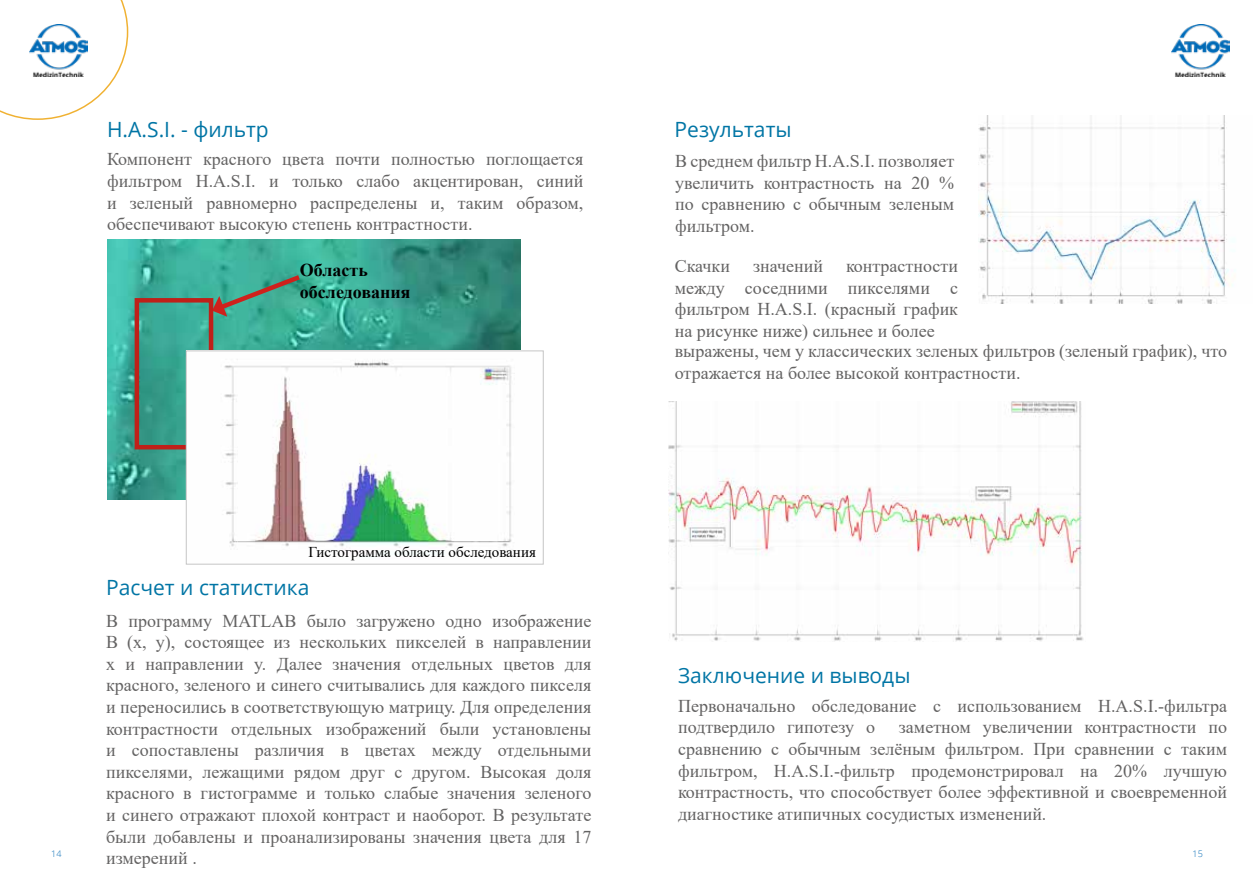
<style>
.page{position:relative;width:1259px;height:893px;background:#fff}
.page>*{position:absolute;margin:0;border:0;box-sizing:border-box;transform-origin:0 0}
.t1{font:21px "Open Sans";color:#0075a5}
.t2{font:18px/21.6px "Times New Roman";color:#646363;text-align:justify}
.t3{font:700 18px/21.6px "Times New Roman";color:#000}
.t4{font:15px "Times New Roman";color:#000}
.t5{font:300 9px "Open Sans";color:#0069b4}
</style>
<div class="page">
<img style="left:107px;top:240px;width:413px;height:260px">
<svg style="left:212px;top:271px;width:93px;height:46px;background:#4e9e89"></svg>
<div style="left:135px;top:298px;width:78px;height:151px;border:4px solid #bf2019"></div>
<img style="left:188px;top:353px;width:332px;height:197px">
<div style="left:186px;top:351px;width:357px;height:213px;border:1px solid #c6c6c6"></div>
<img style="left:978px;top:115px;width:255px;height:189px">
<img style="left:668px;top:402px;width:416px;height:239px">
<img style="left:1171px;top:25px;width:58px;height:52px">
<svg style="left:0;top:0;width:128px;height:120px"></svg>
<p class="t1" style="left:107px;top:115px;width:163px">H.A.S.I. - фильтр</p>
<p class="t2" style="left:107px;top:148px;width:478px">Компонент красного цвета почти полностью поглощается фильтром H.A.S.I. и только слабо акцентирован, синий и зеленый равномерно распределены и, таким образом, обеспечивают высокую степень контрастности.</p>
<p class="t3" style="left:300px;top:259px;width:112px">Область обследования</p>
<p class="t4" style="left:308px;top:542px;width:229px">Гистограмма области обследования</p>
<p class="t1" style="left:674px;top:115px;width:119px">Результаты</p>
<p class="t2" style="left:675px;top:150px;width:280px">В среднем фильтр H.A.S.I. позволяет увеличить контрастность на 20 % по сравнению с обычным зеленым фильтром.</p>
<p class="t2" style="left:675px;top:255px;width:57px">Скачки</p>
<p class="t2" style="left:753px;top:255px;width:71px">значений</p>
<p class="t2" style="left:675px;top:255px;width:285px;text-indent:171px">контрастности между соседними пикселями с фильтром H.A.S.I. (красный график на рисунке ниже) сильнее и более</p>
<p class="t2" style="left:675px;top:339px;width:554px">выражены, чем у классических зеленых фильтров (зеленый график), что отражается на более высокой контрастности.</p>
<p class="t1" style="left:106px;top:573px;width:205px">Расчет и статистика</p>
<p class="t2" style="left:106px;top:609px;width:487px">В программу MATLAB было загружено одно изображение B (x, y), состоящее из нескольких пикселей в направлении x и направлении y. Далее значения отдельных цветов для красного, зеленого и синего считывались для каждого пикселя и переносились в соответствующую матрицу. Для определения контрастности отдельных изображений были установлены и сопоставлены различия в цветах между отдельными пикселями, лежащими рядом друг с другом. Высокая доля красного в гистограмме и только слабые значения зеленого и синего отражают плохой контраст и наоборот. В результате были добавлены и проанализированы значения цвета для 17 измерений .</p>
<p class="t1" style="left:678px;top:661px;width:234px">Заключение и выводы</p>
<p class="t2" style="left:678px;top:694px;width:550px">Первоначально обследование с использованием H.A.S.I.-фильтра подтвердило гипотезу о</p>
<p class="t2" style="left:678px;top:716px;width:550px;text-indent:221px">заметном увеличении контрастности по сравнению с обычным зелёным фильтром. При сравнении с таким фильтром, H.A.S.I.-фильтр продемонстрировал на 20% лучшую контрастность, что способствует более эффективной и своевременной диагностике атипичных сосудистых изменений.</p>
<p class="t5" style="left:51px;top:848px;width:12px">14</p>
<p class="t5" style="left:1192px;top:848px;width:12px">15</p>
</div>
